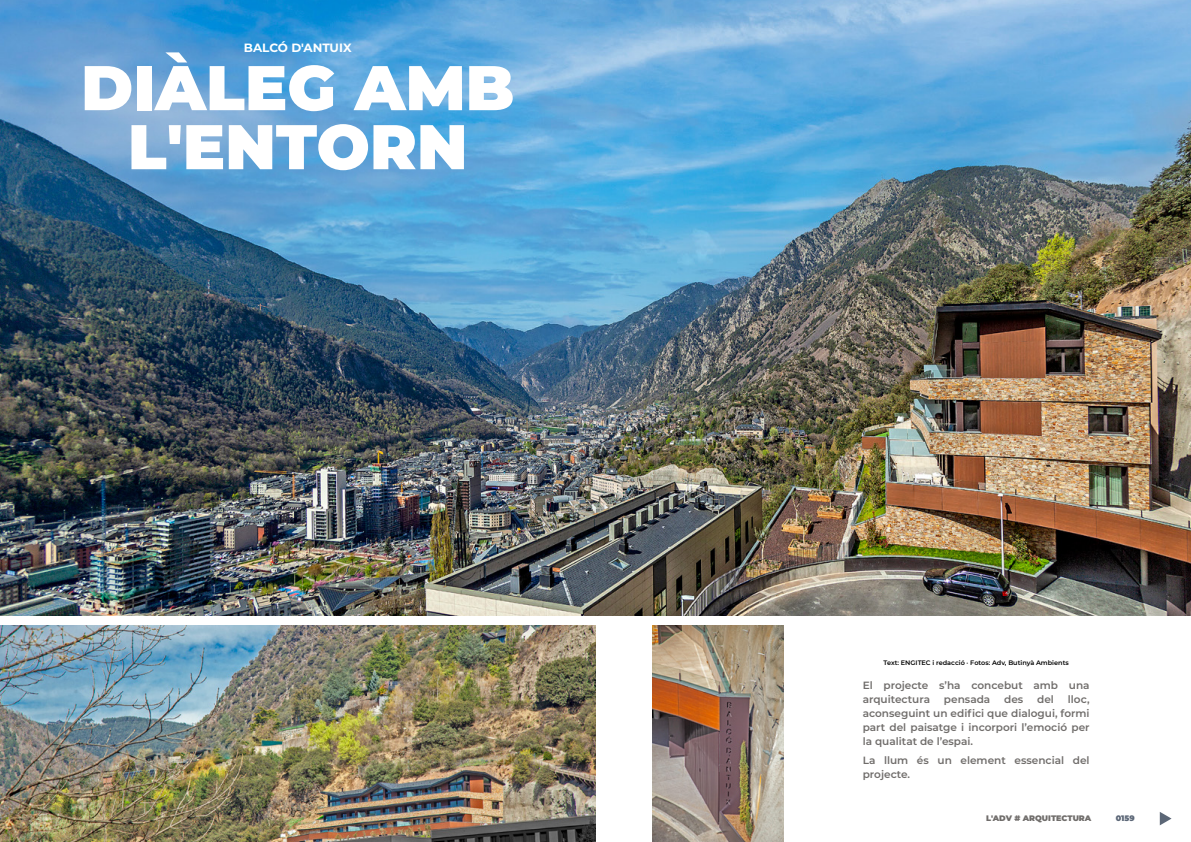
<style>
.page{position:relative;width:1191px;height:842px;background:#fff}
.page>*{position:absolute;margin:0;border:0;box-sizing:border-box;transform-origin:0 0}
.t1{font:900 63px/59px "Montserrat";color:#fff;text-align:center}
.t2{font:700 12px "Montserrat";color:#fff}
.t3{font:600 10.5px/14px "Montserrat";color:#706d6b}
.t4{font:900 8px "Montserrat";color:#706d6b}
.t5{font:900 8px "Montserrat";color:#5c6777}
.t6{font:600 6.5px "Montserrat";color:#000}
</style>
<div class="page">
<img style="left:0;top:0;width:1191px;height:616px">
<svg style="left:1159px;top:812px;width:12px;height:13px"></svg>
<img style="left:0;top:625px;width:595px;height:217px">
<img style="left:652px;top:625px;width:131px;height:217px">
<p class="t2" style="left:244px;top:39px;width:109px">BALCÓ D'ANTUIX</p>
<h1 class="t1" style="left:81px;top:54px;width:435px">DIÀLEG AMB<br>L'ENTORN</h1>
<p class="t6" style="left:883px;top:658px;width:187px">Text: ENGITEC i redacció · Fotos: Adv, Butinyà Ambients</p>
<p class="t3" style="left:862px;top:678px;width:228px">El projecte s’ha concebut amb una arquitectura</p>
<p class="t3" style="left:862px;top:692px;width:228px;text-align:justify;text-indent:205px">lloc, aconseguint un edifici que dialogui, formi part del paisatge i incorpori l’emoció per la qualitat de l’espai.</p>
<p class="t3" style="left:862px;top:753px;width:228px">La llum és un element essencial del projecte.</p>
<p class="t4" style="left:986px;top:812px;width:107px">L'ADV # ARQUITECTURA</p>
<p class="t5" style="left:1115px;top:812px;width:21px">0159</p>
<p class="t3" style="left:944px;top:692px;width:48px">pensada</p>
<p class="t3" style="left:1004px;top:692px;width:21px">des</p>
<p class="t3" style="left:1037px;top:692px;width:18px">del</p>
</div>
